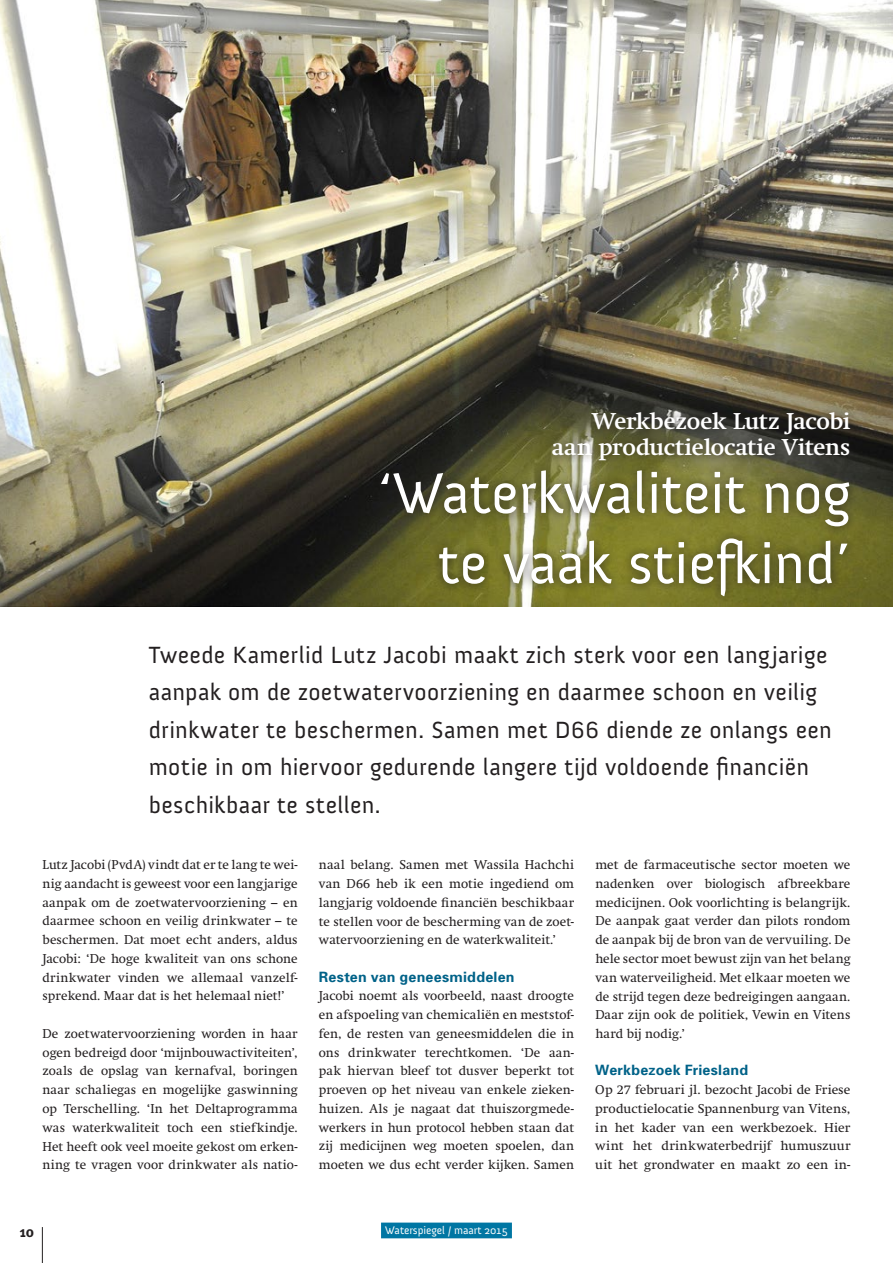
<style>
.page{position:relative;width:893px;height:1263px;background:#fff}
.page>*{position:absolute;margin:0;border:0;box-sizing:border-box;transform-origin:0 0}
.t1{font:58.5px/70.2px "Anivers";color:#fff;text-align:right}
.t2{font:24px/37.5px "Anivers";letter-spacing:.015em;color:#231f20}
.t3{font:700 22.5px/25.5px "Swift";letter-spacing:-.01em;color:#fff;text-align:right}
.t4{font:700 15px "Meta Plus";color:#231f20}
.t5{font:700 14.25px "Univers";letter-spacing:.015em;color:#006288}
.t6{font:12.75px/18.8px "Swift";letter-spacing:.01em;color:#231f20;text-align:justify}
.t7{font:11.25px "Anivers";color:#fff}
</style>
<div class="page">
<hr style="left:42px;top:1227px;width:1px;height:36px;background:#231f20">
<div style="left:381px;top:1222px;width:131px;height:16px;background:#0076a3"></div>
<img style="left:0;top:0;width:893px;height:607px">
<div style="left:372px;top:403px;width:486px;height:202px;background:#231f20;opacity:.75"></div>
<h3 class="t3" style="left:552px;top:409px;width:300px">Werkbezoek Lutz Jacobi aan productielocatie Vitens</h3>
<h1 class="t1" style="left:378px;top:459px;width:474px">‘Waterkwaliteit nog te vaak stiefkind’</h1>
<p class="t2" style="left:149px;top:636px;width:685px">Tweede Kamerlid Lutz Jacobi maakt zich sterk voor een langjarige aanpak om de zoetwatervoorziening en daarmee schoon en veilig drinkwater te beschermen. Samen met D66 diende ze onlangs een motie in om hiervoor gedurende langere tijd voldoende financiën beschikbaar te stellen.</p>
<p class="t6" style="left:43px;top:855px;width:257px">Lutz Jacobi (PvdA) vindt dat er te lang te wei&shy;nig aandacht is geweest voor een langjarige aanpak om de zoetwatervoorziening – en daarmee schoon en veilig drinkwater – te beschermen. Dat moet echt anders, aldus Jacobi: ‘De hoge kwaliteit van ons schone drinkwater vinden we allemaal vanzelf&shy;sprekend. Maar dat is het helemaal niet!’</p>
<p class="t6" style="left:43px;top:1024px;width:257px">De zoetwatervoorziening worden in haar ogen bedreigd door ‘mijnbouwactiviteiten’, zoals de opslag van kernafval, boringen naar schaliegas en mogelijke gaswinning op Terschelling. ‘In het Deltaprogramma was waterkwaliteit toch een stiefkindje.<br>Het heeft ook veel moeite gekost om erken&shy;ning te vragen voor drinkwater als natio-</p>
<p class="t6" style="left:319px;top:855px;width:257px">naal belang. Samen met Wassila Hachchi van D66 heb ik een motie ingediend om langjarig voldoende financiën beschikbaar te stellen voor de bescherming van de zoet&shy;watervoorziening en de waterkwaliteit.’</p>
<p class="t5" style="left:319px;top:967px;width:197px">Resten van geneesmiddelen</p>
<p class="t6" style="left:319px;top:987px;width:257px">Jacobi noemt als voorbeeld, naast droogte en afspoeling van chemicaliën en meststof&shy;fen, de resten van geneesmiddelen die in ons drinkwater terechtkomen. ‘De aan&shy;pak hiervan bleef tot dusver beperkt tot proeven op het niveau van enkele zieken&shy;huizen. Als je nagaat dat thuiszorgmede&shy;werkers in hun protocol hebben staan dat zij medicijnen weg moeten spoelen, dan moeten we dus echt verder kijken. Samen</p>
<p class="t6" style="left:595px;top:855px;width:257px">met de farmaceutische sector moeten we nadenken over biologisch afbreekbare medicijnen. Ook voorlichting is belangrijk.<br>De aanpak gaat verder dan pilots rondom de aanpak bij de bron van de vervuiling. De hele sector moet bewust zijn van het belang van waterveiligheid. Met elkaar moeten we de strijd tegen deze bedreigingen aangaan.<br>Daar zijn ook de politiek, Vewin en Vitens hard bij nodig.’</p>
<p class="t5" style="left:595px;top:1061px;width:154px">Werkbezoek Friesland</p>
<p class="t6" style="left:595px;top:1080px;width:257px">Op 27 februari jl. bezocht Jacobi de Friese productielocatie Spannenburg van Vitens, in het kader van een werkbezoek. Hier wint het drinkwaterbedrijf humuszuur uit het grondwater en maakt zo een in-</p>
<p class="t4" style="left:20px;top:1223px;width:16px">10</p>
<p class="t7" style="left:385px;top:1224px;width:124px">Waterspiegel / maart 2015</p>
</div>
